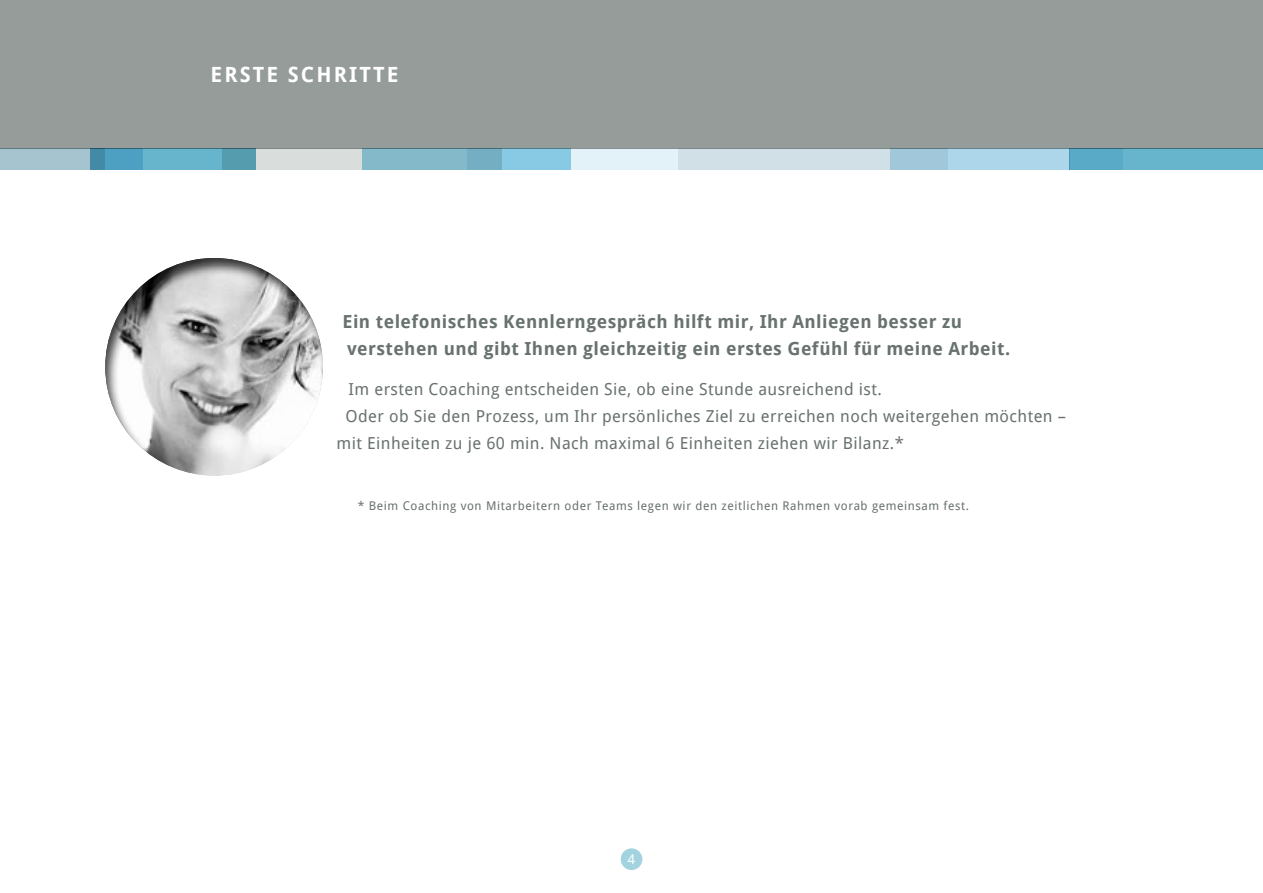
<style>
.page{position:relative;width:1263px;height:893px;background:#fff}
.page>*{position:absolute;margin:0;border:0;box-sizing:border-box;transform-origin:0 0}
.t1{font:700 21px "Droid Sans";letter-spacing:.1em;color:#fff}
.t2{font:700 18px/27px "Droid Sans";letter-spacing:.025em;color:#68726e}
.t3{font:16.5px "Droid Sans";letter-spacing:.025em;color:#68726e}
.t4{font:13.5px "Droid Sans";color:#fff}
.t5{font:12px "Droid Sans";letter-spacing:.05em;color:#68726e}
</style>
<div class="page">
<div style="left:0;top:0;width:1263px;height:149px;background:#959c99"></div>
<div style="left:1070px;top:149px;width:193px;height:21px;background:#66b5cc"></div>
<svg style="left:501px;top:149px;width:621px;height:21px;background:#b5d7e6"></svg>
<div style="left:90px;top:149px;width:166px;height:21px;background:#66b5cc"></div>
<svg style="left:0;top:149px;width:143px;height:21px;background:#83b4c7"></svg>
<svg style="left:222px;top:149px;width:279px;height:21px;background:#9cc2cc"></svg>
<div style="left:621px;top:848px;width:21px;height:22px;background:#a4d3e0;border-radius:50%"></div>
<div style="left:93px;top:246px;width:244px;height:230px;background:#000;opacity:.75"></div>
<p class="t1" style="left:210px;top:63px;width:190px">ERSTE SCHRITTE</p>
<p class="t2" style="left:342px;top:308px;width:669px">Ein telefonisches Kennlerngespräch hilft mir, Ihr Anliegen besser zu verstehen und gibt Ihnen gleichzeitig ein erstes Gefühl für meine Arbeit.</p>
<p class="t3" style="left:348px;top:380px;width:535px">Im ersten Coaching entscheiden Sie, ob eine Stunde ausreichend ist.</p>
<p class="t3" style="left:345px;top:407px;width:722px">Oder ob Sie den Prozess, um Ihr persönliches Ziel zu erreichen noch weitergehen möchten –</p>
<p class="t3" style="left:336px;top:434px;width:569px">mit Einheiten zu je 60 min. Nach maximal 6 Einheiten ziehen wir Bilanz.*</p>
<p class="t5" style="left:358px;top:499px;width:613px">* Beim Coaching von Mitarbeitern oder Teams legen wir den zeitlichen Rahmen vorab gemeinsam fest.</p>
<p class="t4" style="left:628px;top:851px;width:9px">4</p>
</div>
